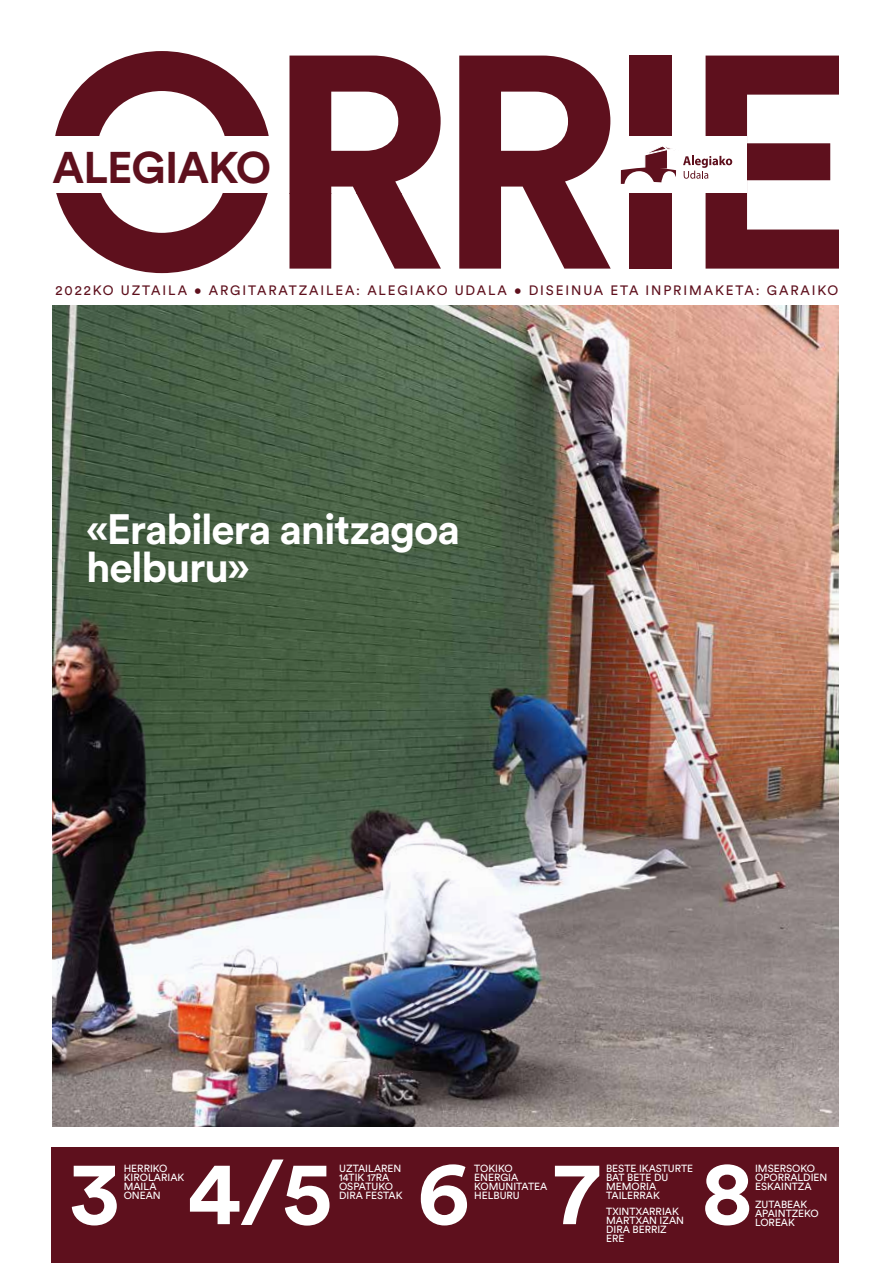
<style>
.page{position:relative;width:893px;height:1263px;background:#fff}
.page>*{position:absolute;margin:0;border:0;box-sizing:border-box;transform-origin:0 0}
.t1{font:700 90px "Circular Std";color:#fff}
.t2{font:700 43.95px "Circular Std";letter-spacing:-.02em;color:#5e101d}
.t3{font:700 42px/37.5px "Circular Std";letter-spacing:-.03em;color:#fff}
.t4{font:13.5px "Circular Std";letter-spacing:.14em;color:#5e101d}
.t5{font:10.35px/9px "Circular Std";color:#fff}
</style>
<div class="page">
<svg style="left:55px;top:51px;width:214px;height:222px;fill:#5e101d"></svg>
<div style="left:41px;top:136px;width:706px;height:57px;background:#fff"></div>
<svg style="left:289px;top:56px;width:152px;height:213px"></svg>
<div style="left:51px;top:1148px;width:788px;height:115px;background:#5e101d"></div>
<img style="left:53px;top:305px;width:786px;height:822px">
<svg style="left:621px;top:56px;width:218px;height:213px"></svg>
<svg style="left:459px;top:56px;width:152px;height:213px"></svg>
<h2 class="t2" style="left:53px;top:139px;width:220px">ALEGIAKO</h2>
<h3 class="t4" style="left:56px;top:282px;width:784px">2022KO UZTAILA • ARGITARATZAILEA: ALEGIAKO UDALA • DISEINUA ETA INPRIMAKETA: GARAIKO</h3>
<h3 class="t3" style="left:86px;top:510px;width:375px">«Erabilera anitzagoa helburu»</h3>
<h1 class="t1" style="left:187px;top:1134px;width:567px">4/567 8</h1>
<p class="t5" style="left:124px;top:1164px;width:62px">HERRIKO<br>KIROLARIAK<br>MAILA<br>ONEAN</p>
<p class="t5" style="left:339px;top:1164px;width:65px">UZTAILAREN<br>14TIK 17RA<br>OSPATUKO<br>DIRA FESTAK</p>
<p class="t5" style="left:474px;top:1164px;width:75px">TOKIKO<br>ENERGIA<br>KOMUNITATEA<br>HELBURU</p>
<p class="t5" style="left:606px;top:1164px;width:89px">BESTE IKASTURTE<br>BAT BETE DU<br>MEMORIA<br>TAILERRAK</p>
<p class="t5" style="left:606px;top:1206px;width:79px">TXINTXARRIAK<br>MARTXAN IZAN<br>DIRA BERRIZ<br>ERE</p>
<p class="t5" style="left:755px;top:1164px;width:74px">IMSERSOKO<br>OPORRALDIEN<br>ESKAINTZA</p>
<p class="t5" style="left:755px;top:1199px;width:65px">ZUTABEAK<br>APAINTZEKO</p>
<h1 class="t1" style="left:70px;top:1134px;width:51px">3</h1>
<p class="t5" style="left:755px;top:1217px;width:41px">LOREAK</p>
</div>
